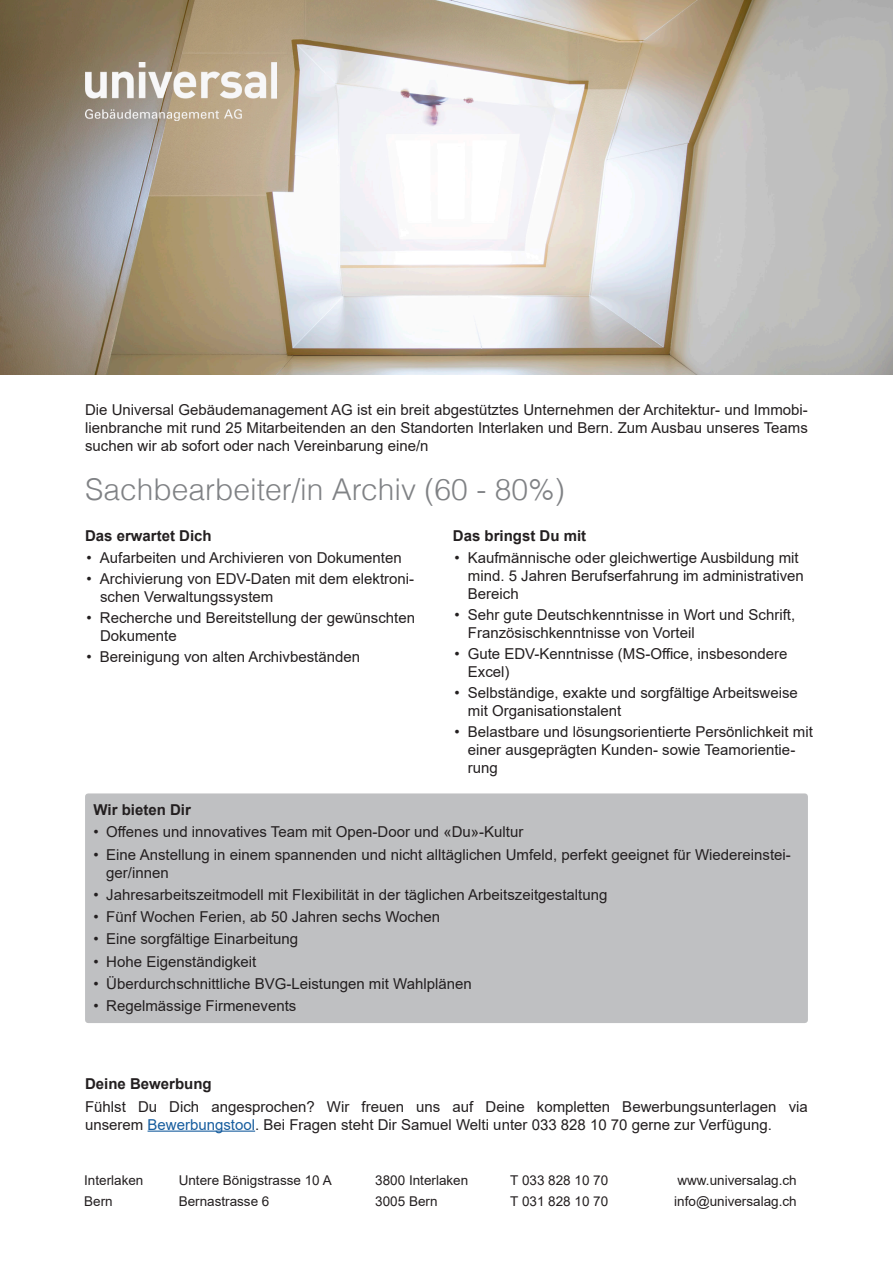
<style>
.page{position:relative;width:893px;height:1263px;background:#fff}
.page>*{position:absolute;margin:0;border:0;box-sizing:border-box;transform-origin:0 0}
.REF_Titel{font:300 30px "Helvetica LT";color:#808285}
.REF_Fliesstext{font:15px/18px "Arial";color:#231f20}
.REF_Kapitel_Fliesstext{font:700 15px "Arial";color:#231f20}
.t1{font:13.5px "Arial";color:#231f20}
.s1{color:#175d9e}
</style>
<div class="page">
<img style="left:0;top:0;width:893px;height:374px">
<img style="left:85px;top:62px;width:191px;height:59px">
<div style="left:85px;top:793px;width:723px;height:230px;background:#bfc0c2"></div>
<hr style="left:148px;top:1130px;width:107px;height:2px;background:#175d9e">
<p class="REF_Fliesstext" style="left:85px;top:400px;width:724px;text-align:justify">Die Universal Gebäudemanagement AG ist ein breit abgestütztes Unternehmen der Architektur- und Immobi&shy;lienbranche mit rund 25 Mitarbeitenden an den Standorten Interlaken und Bern. Zum Ausbau unseres Teams suchen wir ab sofort oder nach Vereinbarung eine/n</p>
<p class="REF_Titel" style="left:85px;top:471px;width:481px">Sachbearbeiter/in Archiv (60 - 80%)</p>
<p class="REF_Kapitel_Fliesstext" style="left:85px;top:525px;width:128px">Das erwartet Dich</p>
<p class="REF_Fliesstext" style="left:87px;top:549px;width:317px">• Aufarbeiten und Archivieren von Dokumenten</p>
<p class="REF_Fliesstext" style="left:100px;top:570px;width:316px;text-indent:-14px">• Archivierung von EDV-Daten mit dem elektroni&shy;schen Verwaltungssystem</p>
<p class="REF_Fliesstext" style="left:100px;top:608px;width:317px;text-indent:-14px">• Recherche und Bereitstellung der gewünschten<br>Dokumente</p>
<p class="REF_Fliesstext" style="left:87px;top:647px;width:275px">• Bereinigung von alten Archivbeständen</p>
<p class="REF_Kapitel_Fliesstext" style="left:453px;top:525px;width:135px">Das bringst Du mit</p>
<p class="REF_Fliesstext" style="left:468px;top:549px;width:337px;text-indent:-14px">• Kaufmännische oder gleichwertige Ausbildung mit mind. 5 Jahren Berufserfahrung im administrativen<br>Bereich</p>
<p class="REF_Fliesstext" style="left:468px;top:606px;width:329px;text-indent:-14px">• Sehr gute Deutschkenntnisse in Wort und Schrift,<br>Französischkenntnisse von Vorteil</p>
<p class="REF_Fliesstext" style="left:468px;top:644px;width:321px;text-indent:-14px">• Gute EDV-Kenntnisse (MS-Office, insbesondere<br>Excel)</p>
<p class="REF_Fliesstext" style="left:468px;top:683px;width:332px;text-indent:-14px">• Selbständige, exakte und sorgfältige Arbeitsweise mit Organisationstalent</p>
<p class="REF_Fliesstext" style="left:468px;top:722px;width:347px;text-indent:-14px">• Belastbare und lösungsorientierte Persönlichkeit mit einer ausgeprägten Kunden- sowie Teamorientie&shy;rung</p>
<p class="REF_Kapitel_Fliesstext" style="left:94px;top:799px;width:99px">Wir bieten Dir</p>
<p class="REF_Fliesstext" style="left:94px;top:823px;width:431px">• Offenes und innovatives Team mit Open-Door und «Du»-Kultur</p>
<p class="REF_Fliesstext" style="left:106px;top:845px;width:686px;text-indent:-13px">• Eine Anstellung in einem spannenden und nicht alltäglichen Umfeld, perfekt geeignet für Wiedereinstei&shy;ger/innen</p>
<p class="REF_Fliesstext" style="left:94px;top:885px;width:515px">• Jahresarbeitszeitmodell mit Flexibilität in der täglichen Arbeitszeitgestaltung</p>
<p class="REF_Fliesstext" style="left:94px;top:908px;width:348px">• Fünf Wochen Ferien, ab 50 Jahren sechs Wochen</p>
<p class="REF_Fliesstext" style="left:94px;top:930px;width:206px">• Eine sorgfältige Einarbeitung</p>
<p class="REF_Fliesstext" style="left:94px;top:952px;width:164px">• Hohe Eigenständigkeit</p>
<p class="REF_Fliesstext" style="left:94px;top:974px;width:380px">• Überdurchschnittliche BVG-Leistungen mit Wahlplänen</p>
<p class="REF_Fliesstext" style="left:94px;top:997px;width:204px">• Regelmässige Firmenevents</p>
<p class="REF_Kapitel_Fliesstext" style="left:85px;top:1073px;width:128px">Deine Bewerbung</p>
<p class="REF_Fliesstext" style="left:85px;top:1097px;width:724px">Fühlst Du Dich angesprochen? Wir freuen uns auf Deine kompletten Bewerbungsunterlagen via unserem <span class="s1">Bewerbungstool</span>. Bei Fragen steht Dir Samuel Welti unter 033 828 10 70 gerne zur Verfügung.</p>
<p class="t1" style="left:84px;top:1171px;width:61px">Interlaken</p>
<p class="t1" style="left:179px;top:1171px;width:155px">Untere Bönigstrasse 10 A</p>
<p class="t1" style="left:375px;top:1171px;width:95px">3800 Interlaken</p>
<p class="t1" style="left:510px;top:1171px;width:100px">T 033 828 10 70</p>
<p class="t1" style="left:677px;top:1171px;width:121px">www.universalag.ch</p>
<p class="t1" style="left:84px;top:1192px;width:30px">Bern</p>
<p class="t1" style="left:179px;top:1192px;width:92px">Bernastrasse 6</p>
<p class="t1" style="left:375px;top:1192px;width:64px">3005 Bern</p>
<p class="t1" style="left:510px;top:1192px;width:100px">T 031 828 10 70</p>
<p class="t1" style="left:674px;top:1192px;width:124px">info@universalag.ch</p>
</div>
